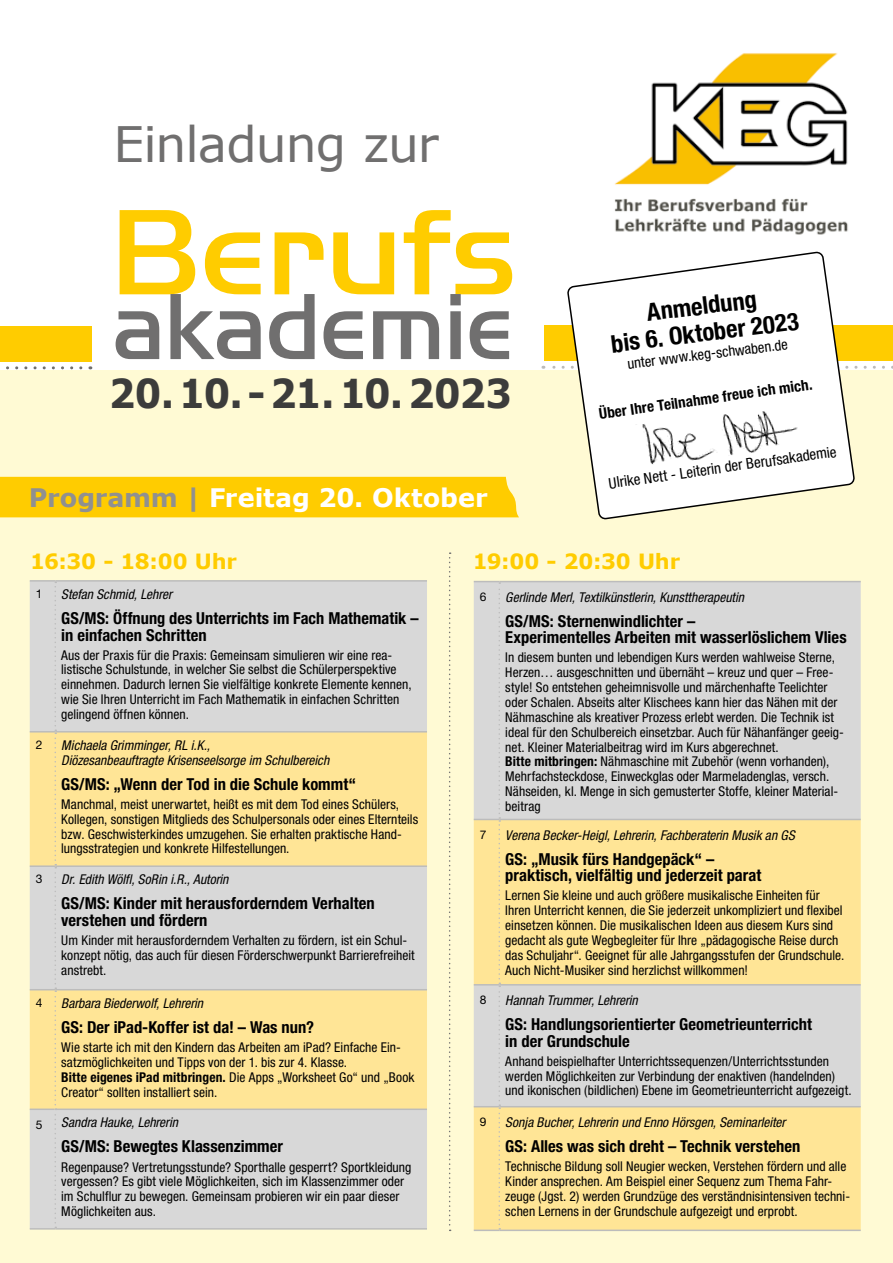
<style>
.page{position:relative;width:893px;height:1263px;background:#fff}
.page>*{position:absolute;margin:0;border:0;box-sizing:border-box;transform-origin:0 0}
.t1{font:500 126.9px "Handel Gothic ITC Pro";letter-spacing:-.025em;color:#fc0;scale:1.09 1}
.t2{font:500 97.95px "Handel Gothic ITC Pro";letter-spacing:-.025em;color:#706f6f}
.t3{font:48.75px "Verdana";letter-spacing:-.02em;color:#706f6f}
.t4{font:700 39.75px "Verdana";letter-spacing:-.04em;color:#3c3c3b;scale:.94 1}
.t5{font:700 25.5px "Verdana";letter-spacing:-.005em;color:#fff}
.t6{font:700 condensed 24.45px/27px "Helvetica Neue LT Pro";color:#000;text-align:center}
.t7{font:700 21px "Verdana";letter-spacing:-.01em;color:#fc0}
.t8{font:700 condensed 16.5px/16.5px "Helvetica Neue LT Pro";letter-spacing:.005em;color:#000}
.t9{font:condensed 15.15px "Helvetica Neue LT Pro";color:#000}
.t10{font:700 condensed 15.15px "Helvetica Neue LT Pro";color:#000}
.t11{font:condensed 14.7px "Helvetica Neue LT Pro";color:#000}
.t12{font:condensed 13.5px/14.9px "Helvetica Neue LT Pro";color:#000}
.t13{font:italic condensed 13.5px/14.9px "Helvetica Neue LT Pro";color:#000}
.t14{font:12px "Helvetica Neue LT Pro";color:#000}
.s1{color:#909090}
.s2{font-weight:700}
</style>
<div class="page">
<div style="left:0;top:370px;width:893px;height:893px;background:#fffad4"></div>
<div style="left:0;top:477px;width:519px;height:40px;background:#fc0"></div>
<div style="left:500px;top:582px;width:361px;height:237px;background:#d8d8d8"></div>
<svg style="left:500px;top:820px;width:361px;height:409px;background:#f3e1a9"></svg>
<hr style="left:499px;top:819px;width:362px;height:1px;background:#bcbcbc">
<hr style="left:499px;top:984px;width:362px;height:1px;background:#bcbcbc">
<hr style="left:499px;top:1106px;width:362px;height:1px;background:#bcbcbc">
<hr style="left:474px;top:1229px;width:25px;height:2px;background:#bcbcbc">
<hr style="left:499px;top:1229px;width:362px;height:2px;background:#bcbcbc">
<svg style="left:474px;top:581px;width:26px;height:648px;background:#e7dcba"></svg>
<hr style="left:499px;top:581px;width:362px;height:1px;background:#bcbcbc">
<svg style="left:449px;top:552px;width:2px;height:679px"></svg>
<svg style="left:6px;top:366px;width:75px;height:3px"></svg>
<div style="left:544px;top:325px;width:349px;height:35px;background:#fc0"></div>
<div style="left:0;top:326px;width:91px;height:36px;background:#fc0"></div>
<svg style="left:543px;top:366px;width:350px;height:3px"></svg>
<div style="left:56px;top:582px;width:371px;height:646px;background:#d8d8d8"></div>
<svg style="left:56px;top:732px;width:371px;height:376px;background:#f2e0ab"></svg>
<hr style="left:55px;top:731px;width:372px;height:1px;background:#bcbcbc">
<hr style="left:55px;top:865px;width:372px;height:2px;background:#bcbcbc">
<hr style="left:55px;top:989px;width:372px;height:1px;background:#bcbcbc">
<hr style="left:56px;top:1108px;width:371px;height:2px;background:#bcbcbc">
<svg style="left:30px;top:582px;width:26px;height:647px;background:#e6dcbe"></svg>
<hr style="left:55px;top:1228px;width:372px;height:1px;background:#bcbcbc">
<hr style="left:30px;top:580px;width:25px;height:2px;background:#bcbcbc">
<hr style="left:55px;top:580px;width:372px;height:2px;background:#bcbcbc">
<hr style="left:30px;top:1108px;width:25px;height:2px;background:#bcbcbc">
<svg style="left:568px;top:252px;width:286px;height:267px"></svg>
<img style="left:630px;top:396px;width:176px;height:76px">
<img style="left:614px;top:53px;width:234px;height:182px">
<h3 class="t3" style="left:113px;top:110px;width:327px">Einladung zur</h3>
<h1 class="t1" style="left:108px;top:181px;width:378px">Berufs</h1>
<h2 class="t2" style="left:111px;top:272px;width:405px">akademie</h2>
<h3 class="t4" style="left:109px;top:365px;width:431px">20.10. -21.10.2023</h3>
<h3 class="t5" style="left:29px;top:479px;width:460px"><span class="s1">Programm |</span> Freitag 20. Oktober</h3>
<h3 class="t6" style="left:606px;top:304px;width:190px;rotate:-7deg">Anmeldung<br>bis 6. Oktober 2023</h3>
<p class="t11" style="left:626px;top:355px;width:163px;rotate:-7deg">unter www.keg-schwaben.de</p>
<p class="t10" style="left:598px;top:405px;width:217px;rotate:-8deg">Über Ihre Teilnahme freue ich mich.</p>
<p class="t9" style="left:608px;top:474px;width:231px;rotate:-8deg">Ulrike Nett - Leiterin der Berufsakademie</p>
<h3 class="t7" style="left:30px;top:546px;width:208px">16:30 - 18:00 Uhr</h3>
<h3 class="t7" style="left:473px;top:546px;width:209px">19:00 - 20:30 Uhr</h3>
<p class="t14" style="left:36px;top:586px;width:8px">1</p>
<p class="t13" style="left:61px;top:587px;width:112px">Stefan Schmid, Lehrer</p>
<p class="t8" style="left:61px;top:610px;width:359px">GS/MS: Öffnung des Unterrichts im Fach Mathematik – in einfachen Schritten</p>
<p class="t12" style="left:61px;top:647px;width:352px">Aus der Praxis für die Praxis: Gemeinsam simulieren wir eine rea&shy;listische Schulstunde, in welcher Sie selbst die Schülerperspektive einnehmen. Dadurch lernen Sie vielfältige konkrete Elemente kennen, wie Sie Ihren Unterricht im Fach Mathematik in einfachen Schritten gelingend öffnen können.</p>
<p class="t14" style="left:36px;top:737px;width:8px">2</p>
<p class="t13" style="left:61px;top:738px;width:269px">Michaela Grimminger, RL i.K.,<br>Diözesanbeauftragte Krisenseelsorge im Schulbereich</p>
<p class="t8" style="left:61px;top:776px;width:296px">GS/MS: „Wenn der Tod in die Schule kommt“</p>
<p class="t12" style="left:61px;top:796px;width:358px">Manchmal, meist unerwartet, heißt es mit dem Tod eines Schülers, Kollegen, sonstigen Mitglieds des Schulpersonals oder eines Elternteils bzw. Geschwisterkindes umzugehen. Sie erhalten praktische Hand&shy;lungsstrategien und konkrete Hilfestellungen.</p>
<p class="t14" style="left:36px;top:872px;width:8px">3</p>
<p class="t13" style="left:61px;top:872px;width:169px">Dr. Edith Wölfl, SoRin i.R., Autorin</p>
<p class="t8" style="left:61px;top:895px;width:315px">GS/MS: Kinder mit herausforderndem Verhalten verstehen und fördern</p>
<p class="t12" style="left:61px;top:933px;width:355px">Um Kinder mit herausforderndem Verhalten zu fördern, ist ein Schul&shy;konzept nötig, das auch für diesen Förderschwerpunkt Barrierefreiheit anstrebt.</p>
<p class="t14" style="left:36px;top:995px;width:8px">4</p>
<p class="t13" style="left:61px;top:996px;width:143px">Barbara Biederwolf, Lehrerin</p>
<p class="t8" style="left:61px;top:1019px;width:254px">GS: Der iPad-Koffer ist da! – Was nun?</p>
<p class="t12" style="left:61px;top:1040px;width:355px">Wie starte ich mit den Kindern das Arbeiten am iPad? Einfache Ein&shy;satzmöglichkeiten und Tipps von der 1. bis zur 4. Klasse.<br><span class="s2">Bitte eigenes iPad mitbringen.</span> Die Apps „Worksheet Go“ und „Book Creator“ sollten installiert sein.</p>
<p class="t14" style="left:36px;top:1117px;width:8px">5</p>
<p class="t13" style="left:61px;top:1115px;width:118px">Sandra Hauke, Lehrerin</p>
<p class="t8" style="left:61px;top:1138px;width:223px">GS/MS: Bewegtes Klassenzimmer</p>
<p class="t12" style="left:61px;top:1159px;width:352px">Regenpause? Vertretungsstunde? Sporthalle gesperrt? Sportkleidung vergessen? Es gibt viele Möglichkeiten, sich im Klassenzimmer oder im Schulflur zu bewegen. Gemeinsam probieren wir ein paar dieser Möglichkeiten aus.</p>
<p class="t14" style="left:480px;top:589px;width:8px">6</p>
<p class="t13" style="left:505px;top:590px;width:240px">Gerlinde Merl, Textilkünstlerin, Kunsttherapeutin</p>
<p class="t8" style="left:505px;top:613px;width:343px">GS/MS: Sternenwindlichter –<br>Experimentelles Arbeiten mit wasserlöslichem Vlies</p>
<p class="t12" style="left:505px;top:650px;width:340px">In diesem bunten und lebendigen Kurs werden wahlweise Sterne, Herzen… ausgeschnitten und übernäht – kreuz und quer – Free&shy;style! So entstehen geheimnisvolle und märchenhafte Teelichter oder Schalen. Abseits alter Klischees kann hier das Nähen mit der Nähmaschine als kreativer Prozess erlebt werden. Die Technik ist ideal für den Schulbereich einsetzbar. Auch für Nähanfänger geeig&shy;net. Kleiner Materialbeitrag wird im Kurs abgerechnet.<br><span class="s2">Bitte mitbringen:</span> Nähmaschine mit Zubehör (wenn vorhanden), Mehrfachsteckdose, Einweckglas oder Marmeladenglas, versch.<br>Nähseiden, kl. Menge in sich gemusterter Stoffe, kleiner Material&shy;beitrag</p>
<p class="t14" style="left:480px;top:827px;width:8px">7</p>
<p class="t13" style="left:505px;top:828px;width:291px">Verena Becker-Heigl, Lehrerin, Fachberaterin Musik an GS</p>
<p class="t8" style="left:505px;top:851px;width:257px">GS: „Musik fürs Handgepäck“ – praktisch, vielfältig und jederzeit parat</p>
<p class="t12" style="left:505px;top:888px;width:340px">Lernen Sie kleine und auch größere musikalische Einheiten für Ihren Unterricht kennen, die Sie jederzeit unkompliziert und flexibel einsetzen können. Die musikalischen Ideen aus diesem Kurs sind gedacht als gute Wegbegleiter für Ihre „pädagogische Reise durch das Schuljahr“. Geeignet für alle Jahrgangsstufen der Grundschule.<br>Auch Nicht-Musiker sind herzlichst willkommen!</p>
<p class="t14" style="left:480px;top:992px;width:8px">8</p>
<p class="t13" style="left:505px;top:993px;width:134px">Hannah Trummer, Lehrerin</p>
<p class="t8" style="left:505px;top:1016px;width:308px">GS: Handlungsorientierter Geometrieunterricht in der Grundschule</p>
<p class="t12" style="left:505px;top:1053px;width:348px">Anhand beispielhafter Unterrichtssequenzen/Unterrichtsstunden werden Möglichkeiten zur Verbindung der enaktiven (handelnden) und ikonischen (bildlichen) Ebene im Geometrieunterricht aufgezeigt.</p>
<p class="t14" style="left:480px;top:1114px;width:8px">9</p>
<p class="t13" style="left:505px;top:1115px;width:282px">Sonja Bucher, Lehrerin und Enno Hörsgen, Seminarleiter</p>
<p class="t8" style="left:505px;top:1138px;width:297px">GS: Alles was sich dreht – Technik verstehen</p>
<p class="t12" style="left:505px;top:1159px;width:346px">Technische Bildung soll Neugier wecken, Verstehen fördern und alle Kinder ansprechen. Am Beispiel einer Sequenz zum Thema Fahr&shy;zeuge (Jgst. 2) werden Grundzüge des verständnisintensiven techni&shy;schen Lernens in der Grundschule aufgezeigt und erprobt.</p>
</div>
